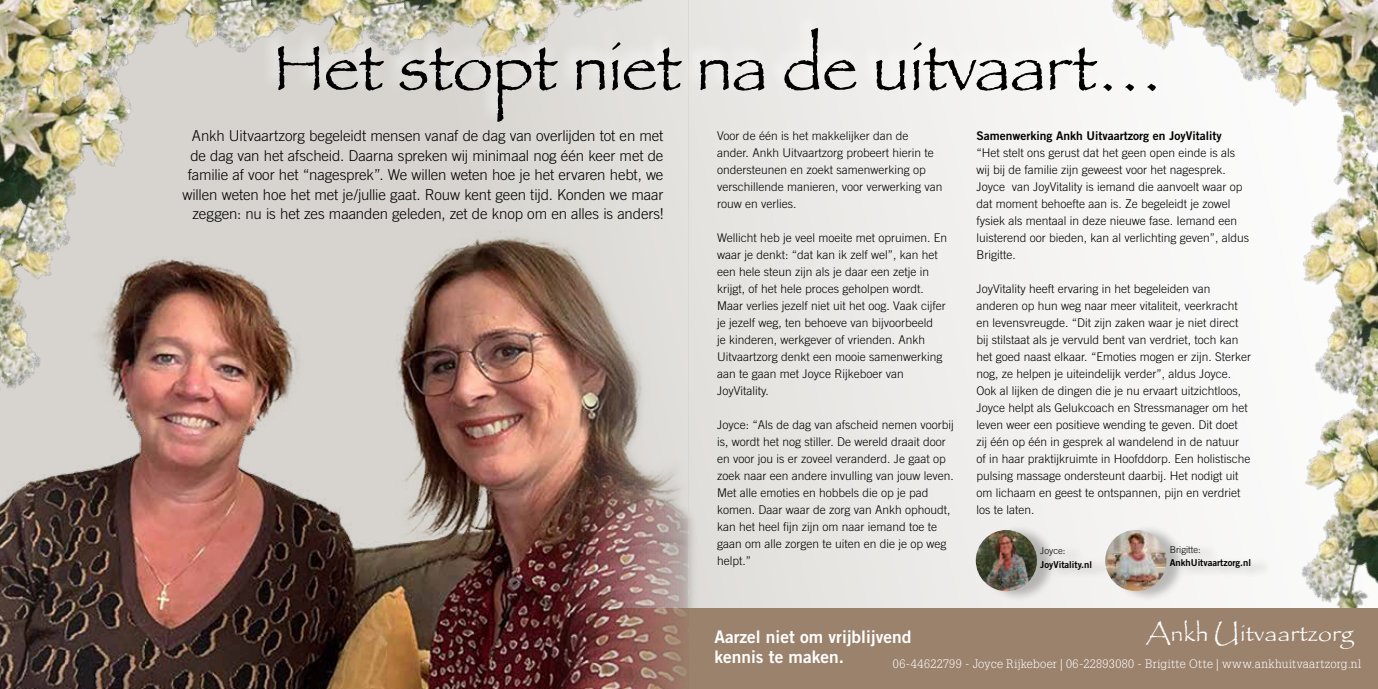
<style>
.page{position:relative;width:1378px;height:689px;background:#fff}
.page>*{position:absolute;margin:0;border:0;box-sizing:border-box;transform-origin:0 0}
.t1{font:66px "Papyrus";color:#000}
.t2{font:25.35px "Papyrus";color:#fff}
.t3{font:17.25px/19.8px "Trade Gothic LT Std Bd 2";color:#fff}
.t4{font:300 15px/19.5px "Trade Gothic LT Std";letter-spacing:-.01em;color:#000;text-align:right}
.t5{font:300 12px/17px "Trade Gothic LT Std";color:#000}
.t6{font:300 12px "Glypha LT Std";letter-spacing:.03em;color:#fff}
.t7{font:12px "Trade Gothic LT Std Bd 2";color:#000}
.t8{font:9.45px "Trade Gothic LT Std Bd 2";color:#000}
.t9{font:300 9.45px "Trade Gothic LT Std";color:#000}
</style>
<div class="page">
<div style="left:260px;top:9px;width:429px;height:115px;background:#e6e4e1"></div>
<img style="left:0;top:0;width:163px;height:128px">
<img style="left:163px;top:0;width:154px;height:128px">
<img style="left:317px;top:0;width:335px;height:128px">
<img style="left:0;top:128px;width:689px;height:561px">
<svg style="left:689px;top:0;width:511px;height:608px;fill:#eeedeb"></svg>
<img style="left:1195px;top:159px;width:183px;height:282px">
<img style="left:1034px;top:0;width:135px;height:112px">
<img style="left:1208px;top:313px;width:170px;height:295px">
<img style="left:1169px;top:0;width:209px;height:159px">
<div style="left:689px;top:608px;width:689px;height:81px;background:#9b826c"></div>
<div style="left:689px;top:9px;width:471px;height:115px;background:#f2f1ef"></div>
<div style="left:1109px;top:524px;width:77px;height:78px;background:#000;opacity:.25"></div>
<img style="left:1105px;top:530px;width:61px;height:61px;border-radius:31px">
<div style="left:1047px;top:544px;width:66px;height:36px;background:#000;opacity:.25"></div>
<div style="left:980px;top:525px;width:77px;height:77px;background:#000;opacity:.25"></div>
<img style="left:976px;top:530px;width:61px;height:61px;border-radius:31px">
<div style="left:1177px;top:542px;width:95px;height:37px;background:#f2f2f1"></div>
<div style="left:689px;top:228px;width:8px;height:461px;background:#000;opacity:.75"></div>
<h1 class="t1" style="left:274px;top:28px;width:890px">Het stopt niet na de uitvaart…</h1>
<p class="t5" style="left:717px;top:127px;width:227px">Voor de één is het makkelijker dan de ander. Ankh Uitvaartzorg probeert hierin te ondersteunen en zoekt samenwerking op verschillende manieren, voor verwerking van rouw en verlies.</p>
<p class="t5" style="left:717px;top:229px;width:231px">Wellicht heb je veel moeite met opruimen. En waar je denkt: “dat kan ik zelf wel”, kan het een hele steun zijn als je daar een zetje in krijgt, of het hele proces geholpen wordt.<br>Maar verlies jezelf niet uit het oog. Vaak cijfer je jezelf weg, ten behoeve van bijvoorbeeld<br>je kinderen, werkgever of vrienden. Ankh Uitvaartzorg denkt een mooie samenwerking aan te gaan met Joyce Rijkeboer van JoyVitality.</p>
<p class="t5" style="left:717px;top:416px;width:238px">Joyce: “Als de dag van afscheid nemen voorbij is, wordt het nog stiller. De wereld draait door en voor jou is er zoveel veranderd. Je gaat op zoek naar een andere invulling van jouw leven.<br>Met alle emoties en hobbels die op je pad komen. Daar waar de zorg van Ankh ophoudt, kan het heel fijn zijn om naar iemand toe te gaan om alle zorgen te uiten en die je op weg helpt.”</p>
<p class="t4" style="left:182px;top:126px;width:482px">Ankh Uitvaartzorg begeleidt mensen vanaf de dag van overlijden tot en met de dag van het afscheid. Daarna spreken wij minimaal nog één keer met de familie af voor het “nagesprek”. We willen weten hoe je het ervaren hebt, we willen weten hoe het met je/jullie gaat. Rouw kent geen tijd. Konden we maar zeggen: nu is het zes maanden geleden, zet de knop om en alles is anders!</p>
<p class="t7" style="left:976px;top:128px;width:247px">Samenwerking Ankh Uitvaartzorg en JoyVitality</p>
<p class="t5" style="left:976px;top:144px;width:274px">“Het stelt ons gerust dat het geen open einde is als wij bij de familie zijn geweest voor het nagesprek.<br>Joyce van JoyVitality is iemand die aanvoelt waar op dat moment behoefte aan is. Ze begeleidt je zowel fysiek als mentaal in deze nieuwe fase. Iemand een luisterend oor bieden, kan al verlichting geven”, aldus Brigitte.</p>
<p class="t5" style="left:976px;top:280px;width:276px">JoyVitality heeft ervaring in het begeleiden van anderen op hun weg naar meer vitaliteit, veerkracht en levensvreugde. “Dit zijn zaken waar je niet direct bij stilstaat als je vervuld bent van verdriet, toch kan het goed naast elkaar. “Emoties mogen er zijn. Sterker nog, ze helpen je uiteindelijk verder”, aldus Joyce.<br>Ook al lijken de dingen die je nu ervaart uitzichtloos, Joyce helpt als Gelukcoach en Stressmanager om het leven weer een positieve wending te geven. Dit doet zij één op één in gesprek al wandelend in de natuur of in haar praktijkruimte in Hoofddorp. Een holistische pulsing massage ondersteunt daarbij. Het nodigt uit om lichaam en geest te ontspannen, pijn en verdriet los te laten.</p>
<p class="t9" style="left:1169px;top:544px;width:33px">Brigitte:</p>
<p class="t8" style="left:1169px;top:557px;width:83px">AnkhUitvaartzorg.nl</p>
<p class="t9" style="left:1040px;top:545px;width:27px">Joyce:</p>
<p class="t8" style="left:1040px;top:558px;width:53px">JoyVitality.nl</p>
<h2 class="t2" style="left:1145px;top:618px;width:210px">Ankh Uitvaartzorg</h2>
<p class="t6" style="left:893px;top:657px;width:470px">06-44622799 - Joyce Rijkeboer | 06-22893080 - Brigitte Otte | www.ankhuitvaartzorg.nl</p>
<h3 class="t3" style="left:714px;top:627px;width:198px">Aarzel niet om vrijblijvend kennis te maken.</h3>
</div>
